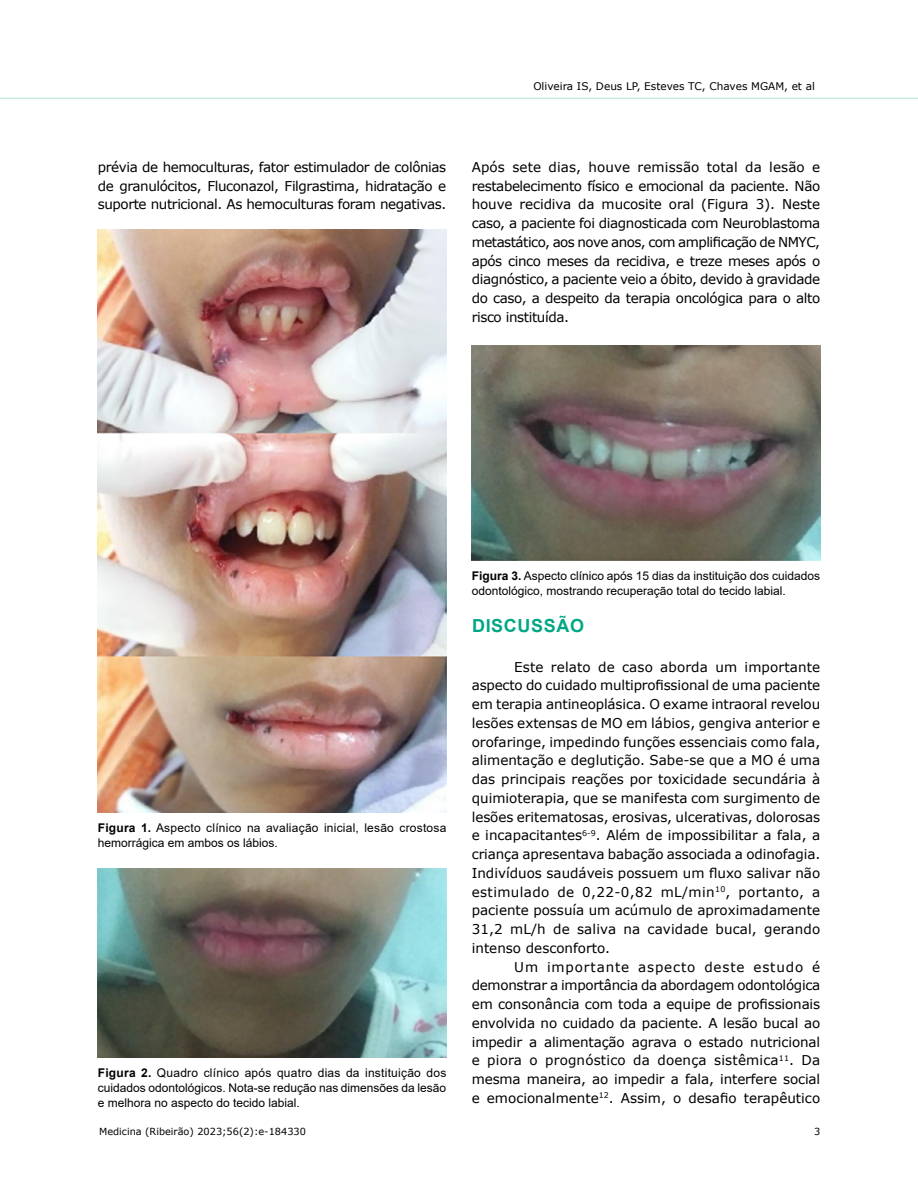
<style>
.page{position:relative;width:918px;height:1188px;background:#fff}
.page>*{position:absolute;margin:0;border:0;box-sizing:border-box;transform-origin:0 0}
.t1{font:700 18px "Arial";letter-spacing:.035em;color:#00a784}
.t2{font:13.5px/18.8px "Verdana";letter-spacing:-.025em;color:#000;text-align:justify}
.t3{font:12px/15px "Arial";color:#000;text-align:justify}
.t4{font:12px/15px "Arial";letter-spacing:.02em;color:#000}
.t5{font:10.5px "Verdana";color:#000}
.t6{font:9.75px "Verdana";color:#000}
.s1{font-weight:700}
</style>
<div class="page">
<hr style="left:0;top:98px;width:918px;height:1px;background:#00a784">
<img style="left:98px;top:230px;width:348px;height:583px">
<img style="left:98px;top:868px;width:348px;height:190px">
<img style="left:472px;top:346px;width:348px;height:215px">
<p class="t5" style="left:533px;top:79px;width:283px">Oliveira IS, Deus LP, Esteves TC, Chaves MGAM, et al</p>
<p class="t2" style="left:98px;top:157px;width:350px">prévia de hemoculturas, fator estimulador de colônias de granulócitos, Fluconazol, Filgrastima, hidratação e suporte nutricional. As hemoculturas foram negativas.</p>
<p class="t2" style="left:472px;top:157px;width:350px">Após sete dias, houve remissão total da lesão e restabelecimento físico e emocional da paciente. Não houve recidiva da mucosite oral (Figura 3). Neste caso, a paciente foi diagnosticada com Neuroblastoma metastático, aos nove anos, com amplificação de NMYC, após cinco meses da recidiva, e treze meses após o diagnóstico, a paciente veio a óbito, devido à gravidade do caso, a despeito da terapia oncológica para o alto risco instituída.</p>
<p class="t4" style="left:98px;top:820px;width:350px"><span class="s1">Figura 1.</span> Aspecto clínico na avaliação inicial, lesão crostosa hemorrágica em ambos os lábios.</p>
<p class="t3" style="left:98px;top:1065px;width:350px"><span class="s1">Figura 2.</span> Quadro clínico após quatro dias da instituição dos cuidados odontológicos. Nota-se redução nas dimensões da lesão e melhora no aspecto do tecido labial.</p>
<p class="t3" style="left:472px;top:568px;width:350px"><span class="s1">Figura 3.</span> Aspecto clínico após 15 dias da instituição dos cuidados odontológico, mostrando recuperação total do tecido labial.</p>
<h1 class="t1" style="left:472px;top:613px;width:114px">DISCUSSÃO</h1>
<p class="t2" style="left:472px;top:657px;width:350px;text-indent:43px">Este relato de caso aborda um importante aspecto do cuidado multiprofissional de uma paciente em terapia antineoplásica. O exame intraoral revelou lesões extensas de MO em lábios, gengiva anterior e orofaringe, impedindo funções essenciais como fala, alimentação e deglutição. Sabe-se que a MO é uma das principais reações por toxicidade secundária à quimioterapia, que se manifesta com surgimento de lesões eritematosas, erosivas, ulcerativas, dolorosas e incapacitantes<sup>6-9</sup>. Além de impossibilitar a fala, a criança apresentava babação associada a odinofagia.<br>Indivíduos saudáveis possuem um fluxo salivar não estimulado de 0,22-0,82 mL/min<sup>10</sup>, portanto, a paciente possuía um acúmulo de aproximadamente 31,2 mL/h de saliva na cavidade bucal, gerando intenso desconforto.</p>
<p class="t2" style="left:472px;top:957px;width:350px;text-indent:43px">Um importante aspecto deste estudo é demonstrar a importância da abordagem odontológica em consonância com toda a equipe de profissionais envolvida no cuidado da paciente. A lesão bucal ao impedir a alimentação agrava o estado nutricional e piora o prognóstico da doença sistêmica<sup>11</sup>. Da mesma maneira, ao impedir a fala, interfere social e emocionalmente<sup>12</sup>. Assim, o desafio terapêutico</p>
<p class="t6" style="left:99px;top:1125px;width:208px">Medicina (Ribeirão) 2023;56(2):e-184330</p>
<p class="t6" style="left:814px;top:1125px;width:8px">3</p>
</div>
